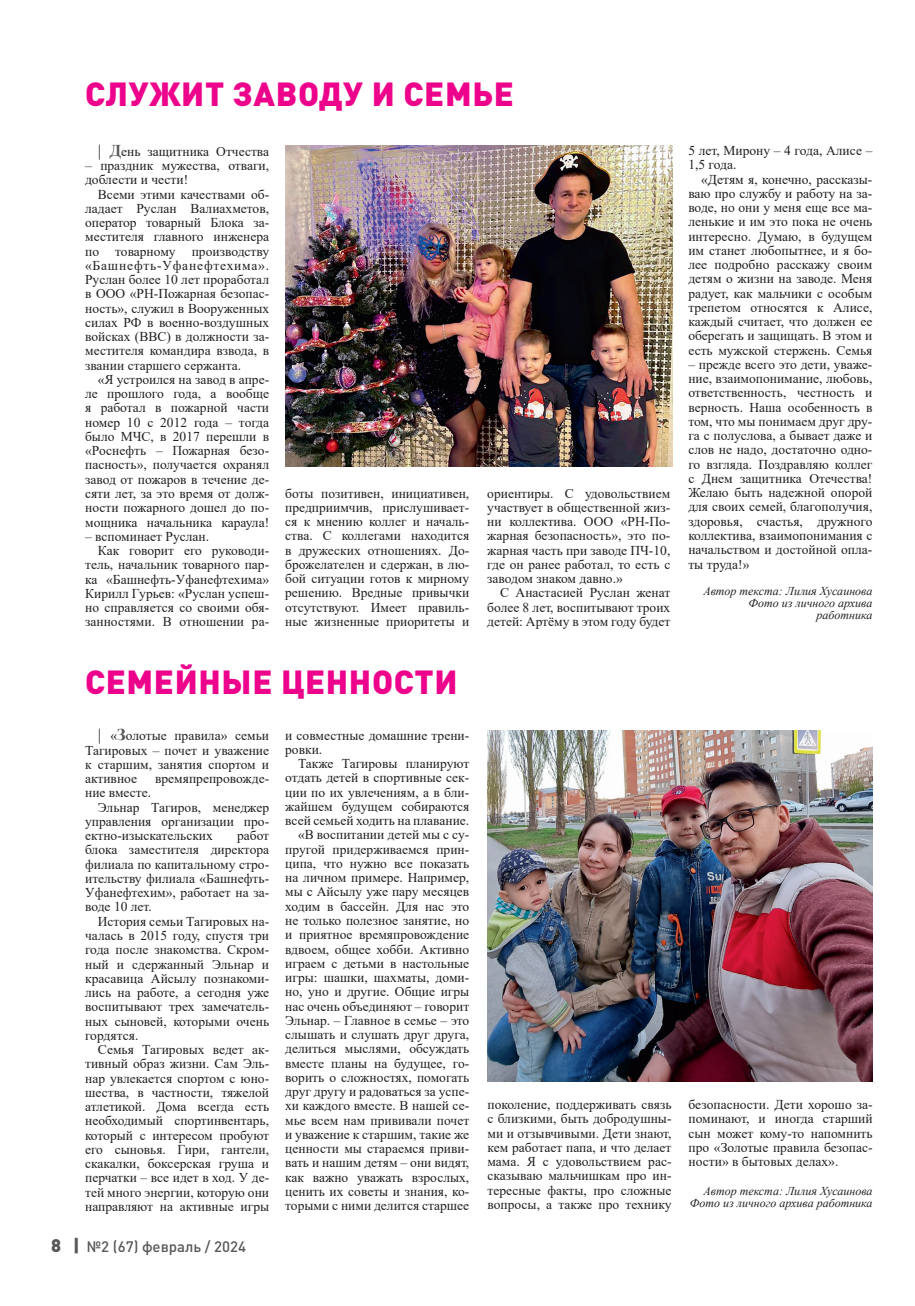
<style>
.page{position:relative;width:915px;height:1306px;background:#fff}
.page>*{position:absolute;margin:0;border:0;box-sizing:border-box;transform-origin:0 0}
.Малый_заголовок{font:900 33px "DIN Pro";letter-spacing:.02em;color:#ed028c}
.t1{font:500 15px "DIN Pro";color:#57585a}
.текст{font:13.5px/14.2px "Times New Roman";color:#231f20;text-align:justify}
.Авторы{font:italic 12px "Times New Roman";color:#231f20}
.s1{font-weight:700;font-size:16.5px;color:#57585a}
.s2{font-weight:900;font-size:18px}
</style>
<div class="page">
<img style="left:285px;top:146px;width:387px;height:321px">
<img style="left:487px;top:730px;width:385px;height:350px">
<p class="Малый_заголовок" style="left:85px;top:72px;width:430px">СЛУЖИТ ЗАВОДУ И СЕМЬЕ</p>
<p class="текст" style="left:98px;top:144px;width:173px"><span class="s1">| Д</span>ень защитника Отчества</p>
<p class="текст" style="left:85px;top:158px;width:185px">– праздник мужества, отваги, доблести и чести!</p>
<p class="текст" style="left:85px;top:186px;width:185px;text-indent:13px">Всеми этими качествами об&shy;ладает Руслан Валиахметов, оператор товарный Блока за&shy;местителя главного инженера по товарному производству «Башнефть-Уфанефтехима».<br>Руслан более 10 лет проработал в ООО «РН-Пожарная безопас&shy;ность», служил в Вооруженных силах РФ в военно-воздушных войсках (ВВС) в должности за&shy;местителя командира взвода, в звании старшего сержанта.</p>
<p class="текст" style="left:85px;top:372px;width:185px;text-indent:13px">«Я устроился на завод в апре&shy;ле прошлого года, а вообще я работал в пожарной части номер 10 с 2012 года – тогда было МЧС, в 2017 перешли в «Роснефть – Пожарная безо&shy;пасность», получается охранял завод от пожаров в течение де&shy;сяти лет, за это время от долж&shy;ности пожарного дошел до по&shy;мощника начальника караула!</p>
<p class="текст" style="left:85px;top:528px;width:125px">– вспоминает Руслан.</p>
<p class="текст" style="left:85px;top:543px;width:185px;text-indent:13px">Как говорит его руководи&shy;тель, начальник товарного пар&shy;ка «Башнефть-Уфанефтехима» Кирилл Гурьев: «Руслан успеш&shy;но справляется со своими обя&shy;занностями. В отношении ра-</p>
<p class="текст" style="left:285px;top:485px;width:185px">боты позитивен, инициативен, предприимчив, прислушивает&shy;ся к мнению коллег и началь&shy;ства. С коллегами находится в дружеских отношениях. До&shy;брожелателен и сдержан, в лю&shy;бой ситуации готов к мирному решению. Вредные привычки отсутствуют. Имеет правиль&shy;ные жизненные приоритеты и</p>
<p class="текст" style="left:487px;top:485px;width:184px">ориентиры. С удовольствием участвует в общественной жиз&shy;ни коллектива. ООО «РН-По&shy;жарная безопасность», это по&shy;жарная часть при заводе ПЧ-10, где он ранее работал, то есть с заводом знаком давно.»</p>
<p class="текст" style="left:487px;top:585px;width:184px;text-indent:13px">С Анастасией Руслан женат более 8 лет, воспитывают троих детей: Артёму в этом году будет</p>
<p class="текст" style="left:688px;top:143px;width:185px">5 лет, Мирону – 4 года, Алисе –<br>1,5 года.</p>
<p class="текст" style="left:688px;top:171px;width:185px;text-indent:13px">«Детям я, конечно, рассказы&shy;ваю про службу и работу на за&shy;воде, но они у меня еще все ма&shy;ленькие и им это пока не очень интересно. Думаю, в будущем им станет любопытнее, и я бо&shy;лее подробно расскажу своим детям о жизни на заводе. Меня радует, как мальчики с особым трепетом относятся к Алисе, каждый считает, что должен ее оберегать и защищать. В этом и есть мужской стержень. Семья</p>
<p class="текст" style="left:688px;top:357px;width:185px">– прежде всего это дети, уваже&shy;ние, взаимопонимание, любовь, ответственность, честность и верность. Наша особенность в том, что мы понимаем друг дру&shy;га с полуслова, а бывает даже и слов не надо, достаточно одно&shy;го взгляда. Поздравляю коллег с Днем защитника Отечества!<br>Желаю быть надежной опорой для своих семей, благополучия, здоровья, счастья, дружного коллектива, взаимопонимания с начальством и достойной опла&shy;ты труда!»</p>
<p class="Авторы" style="left:703px;top:582px;width:170px">Автор текста: Лилия Хусаинова</p>
<p class="Авторы" style="left:748px;top:594px;width:125px">Фото из личного архива</p>
<p class="Авторы" style="left:816px;top:606px;width:57px">работника</p>
<p class="Малый_заголовок" style="left:85px;top:659px;width:374px">СЕМЕЙНЫЕ ЦЕННОСТИ</p>
<p class="текст" style="left:285px;top:727px;width:185px">и совместные домашние трени&shy;ровки.</p>
<p class="текст" style="left:285px;top:756px;width:185px;text-indent:13px">Также Тагировы планируют отдать детей в спортивные сек&shy;ции по их увлечениям, а в бли&shy;жайшем будущем собираются всей семьей ходить на плавание.</p>
<p class="текст" style="left:285px;top:827px;width:185px;text-indent:13px">«В воспитании детей мы с су&shy;пругой придерживаемся прин&shy;ципа, что нужно все показать на личном примере. Например, мы с Айсылу уже пару месяцев ходим в бассейн. Для нас это не только полезное занятие, но и приятное времяпровождение вдвоем, общее хобби. Активно играем с детьми в настольные игры: шашки, шахматы, доми&shy;но, уно и другие. Общие игры нас очень объединяют – говорит Эльнар. – Главное в семье – это слышать и слушать друг друга, делиться мыслями, обсуждать вместе планы на будущее, го&shy;ворить о сложностях, помогать друг другу и радоваться за успе&shy;хи каждого вместе. В нашей се&shy;мье всем нам прививали почет и уважение к старшим, такие же ценности мы стараемся приви&shy;вать и нашим детям – они видят, как важно уважать взрослых, ценить их советы и знания, ко&shy;торыми с ними делится старшее</p>
<p class="текст" style="left:85px;top:728px;width:185px;text-indent:13px"><span class="s1">|</span> «<span class="s1">З</span>олотые правила» семьи Тагировых – почет и уважение к старшим, занятия спортом и активное</p>
<p class="текст" style="left:155px;top:771px;width:115px">времяпрепровожде-</p>
<p class="текст" style="left:85px;top:785px;width:68px">ние вместе.</p>
<p class="текст" style="left:85px;top:799px;width:185px;text-indent:13px">Эльнар Тагиров, менеджер управления организации про&shy;ектно-изыскательских</p>
<p class="текст" style="left:85px;top:828px;width:185px;text-indent:152px">работ блока заместителя директора филиала по капитальному стро&shy;ительству филиала «Башнефть-Уфанефтехим», работает на за&shy;воде 10 лет.</p>
<p class="текст" style="left:85px;top:913px;width:185px;text-indent:13px">История семьи Тагировых на&shy;чалась в 2015 году, спустя три года после знакомства. Скром&shy;ный и сдержанный Эльнар и красавица Айсылу познакоми&shy;лись на работе, а сегодня уже воспитывают трех замечатель&shy;ных сыновей, которыми очень гордятся.</p>
<p class="текст" style="left:85px;top:1041px;width:185px;text-indent:13px">Семья Тагировых ведет ак&shy;тивный образ жизни. Сам Эль&shy;нар увлекается спортом с юно&shy;шества, в частности, тяжелой атлетикой. Дома всегда есть необходимый спортинвентарь, который с интересом пробуют его сыновья. Гири, гантели, скакалки, боксерская груша и перчатки – все идет в ход. У де&shy;тей много энергии, которую они направляют на активные игры</p>
<p class="t1" style="left:51px;top:1235px;width:196px"><span class="s2">8 |</span> №2 (67) февраль / 2024</p>
<p class="текст" style="left:487px;top:1096px;width:185px">поколение, поддерживать связь с близкими, быть добродушны&shy;ми и отзывчивыми. Дети знают, кем работает папа, и что делает мама. Я с удовольствием рас&shy;сказываю мальчишкам про ин&shy;тересные факты, про сложные вопросы, а также про технику</p>
<p class="текст" style="left:688px;top:1096px;width:185px">безопасности. Дети хорошо за&shy;поминают, и иногда старший сын может кому-то напомнить про «Золотые правила безопас&shy;ности» в бытовых делах».</p>
<p class="Авторы" style="left:703px;top:1182px;width:170px">Автор текста: Лилия Хусаинова</p>
<p class="Авторы" style="left:689px;top:1194px;width:184px">Фото из личного архива работника</p>
</div>
